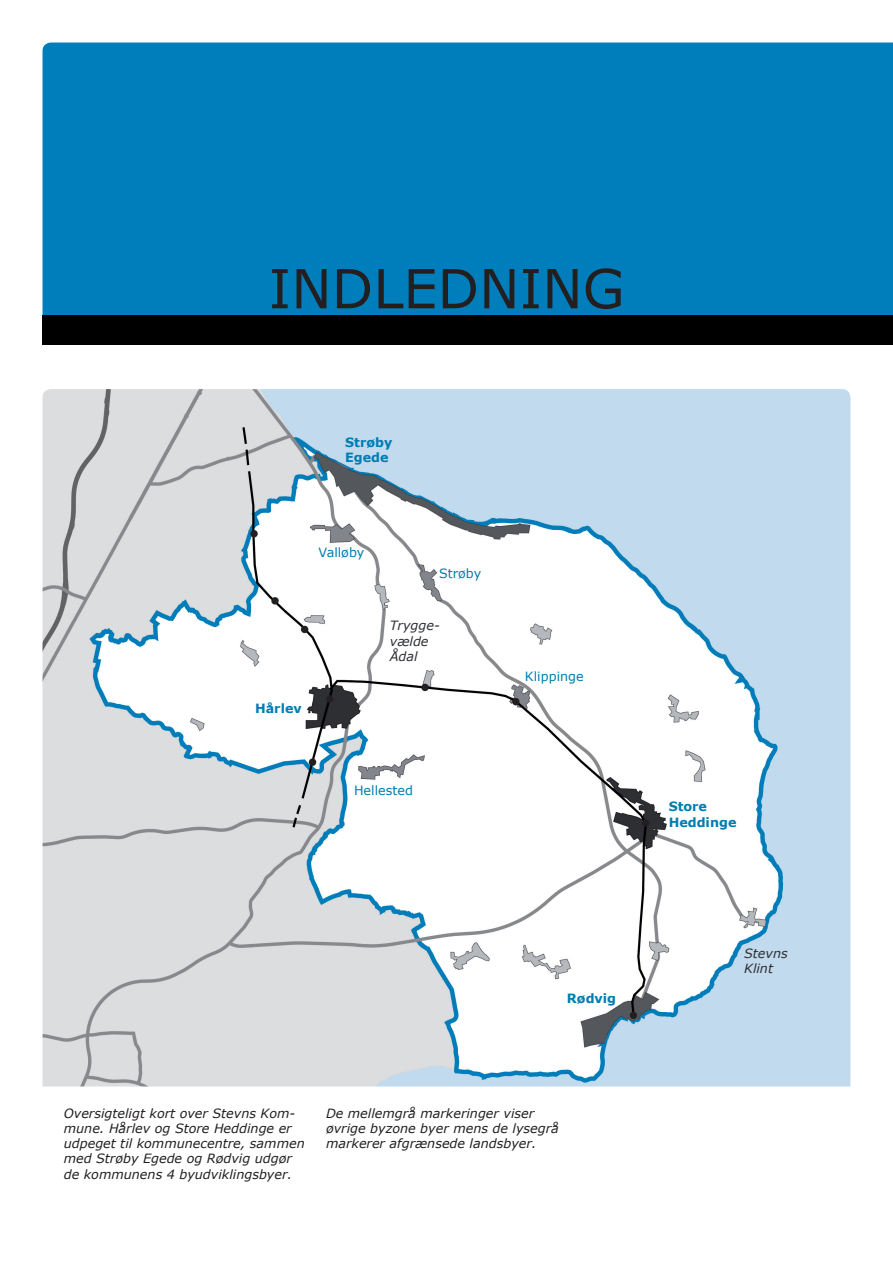
<style>
.page{position:relative;width:893px;height:1263px;background:#fff}
.page>*{position:absolute;margin:0;border:0;box-sizing:border-box;transform-origin:0 0}
.t1{font:54px "Verdana";color:#231f20}
.t2{font:italic 12.75px/15.3px "Verdana";color:#231f20}
.t3{font:700 12.75px/15.3px "Verdana";color:#007cb2}
.t4{font:12.75px "Verdana";color:#007cb2}
.t5{font:italic 12.75px "Verdana";color:#2d2f33}
</style>
<div class="page">
<img style="left:43px;top:389px;width:807px;height:697px">
<div style="left:43px;top:43px;width:850px;height:272px;background:#007dbb"></div>
<div style="left:43px;top:315px;width:850px;height:29px;background:#000"></div>
<p class="t1" style="left:268px;top:252px;width:357px">INDLEDNING</p>
<p class="t3" style="left:345px;top:434px;width:49px">Strøby<br>Egede</p>
<p class="t4" style="left:319px;top:544px;width:47px">Valløby</p>
<p class="t3" style="left:255px;top:700px;width:48px">Hårlev</p>
<p class="t4" style="left:439px;top:564px;width:44px">Strøby</p>
<p class="t5" style="left:390px;top:617px;width:52px">Trygge-</p>
<p class="t5" style="left:390px;top:632px;width:40px">vælde</p>
<p class="t5" style="left:390px;top:647px;width:29px">Ådal</p>
<p class="t4" style="left:354px;top:782px;width:60px">Hellested</p>
<p class="t4" style="left:525px;top:667px;width:60px">Klippinge</p>
<p class="t3" style="left:567px;top:991px;width:51px">Rødvig</p>
<p class="t2" style="left:64px;top:1105px;width:242px">Oversigteligt kort over Stevns Kom&shy;mune. Hårlev og Store Heddinge er udpeget til kommunecentre, sammen med Strøby Egede og Rødvig udgør de kommunens 4 byudviklingsbyer.</p>
<p class="t2" style="left:326px;top:1105px;width:234px">De mellemgrå markeringer viser øvrige byzone byer mens de lysegrå markerer afgrænsede landsbyer.</p>
<p class="t3" style="left:669px;top:799px;width:40px">Store</p>
<p class="t3" style="left:669px;top:814px;width:69px">Heddinge</p>
<p class="t5" style="left:744px;top:944px;width:45px">Stevns</p>
<p class="t5" style="left:744px;top:959px;width:30px">Klint</p>
</div>
